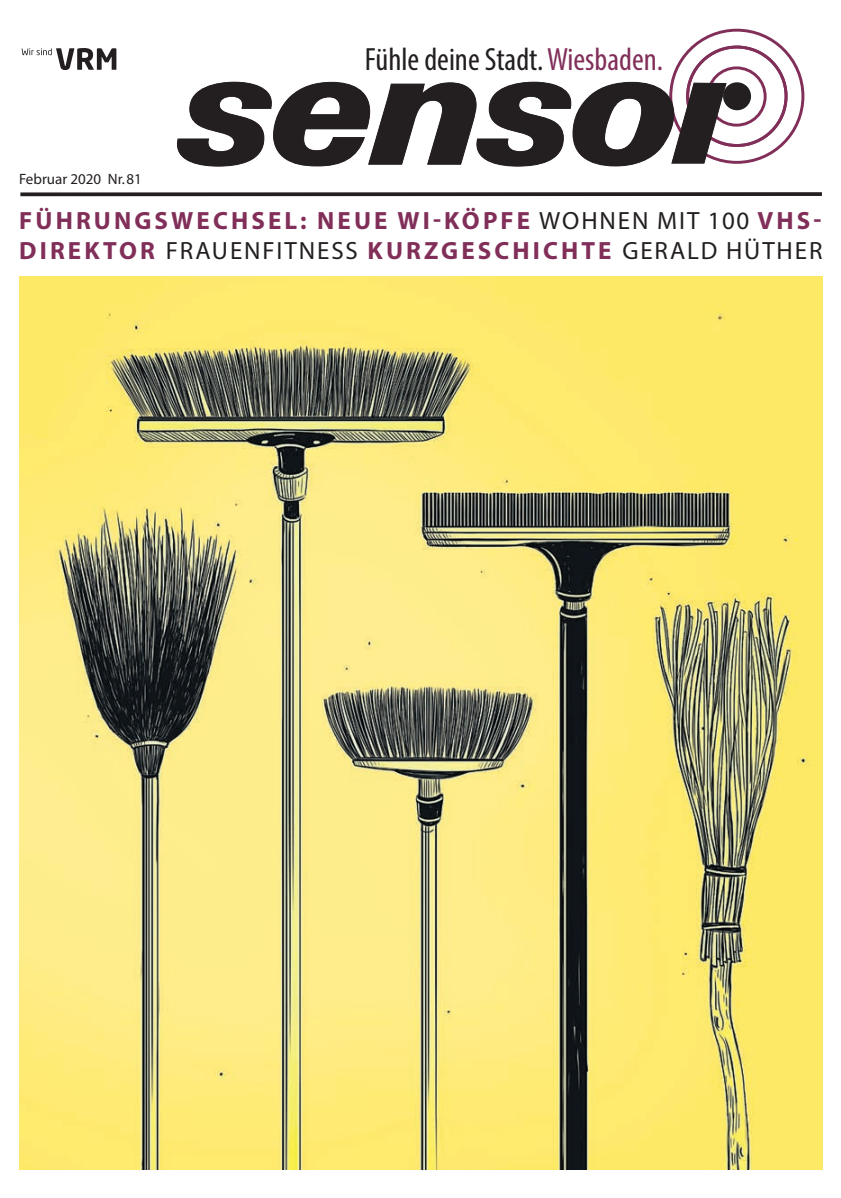
<style>
.page{position:relative;width:841px;height:1198px;background:#fff}
.page>*{position:absolute;margin:0;border:0;box-sizing:border-box;transform-origin:0 0}
.t1{font:condensed 32.25px "Myriad Pro";color:#231f20}
.t2{font:25px "Myriad Pro";letter-spacing:.075em;color:#231f20}
.t3{font:700 25px "Myriad Pro";letter-spacing:.125em;color:#812f59}
.t4{font:15px "Myriad Pro";color:#231f20}
.s1{color:#812f59}
.s2{font-weight:400;color:#231f20}
.s3{font-weight:700;color:#812f59}
</style>
<div class="page">
<svg style="left:20px;top:192px;width:802px;height:4px;background:#353132"></svg>
<div style="left:686px;top:46px;width:101px;height:101px;border:3px solid #812f59;border-radius:50%"></div>
<div style="left:669px;top:29px;width:135px;height:135px;border:3px solid #812f59;border-radius:50%"></div>
<div style="left:706px;top:66px;width:60px;height:61px;border:3px solid #812f59;border-radius:50%"></div>
<svg style="left:674px;top:83px;width:52px;height:80px"></svg>
<svg style="left:177px;top:82px;width:497px;height:84px"></svg>
<div style="left:724px;top:84px;width:26px;height:25px;background:#231f20;border-radius:50%"></div>
<div style="left:723px;top:82px;width:28px;height:28px;border:2px solid #231f20;border-radius:50%"></div>
<svg style="left:22px;top:48px;width:94px;height:22px"></svg>
<img style="left:19px;top:276px;width:803px;height:893px">
<p class="t1" style="left:365px;top:39px;width:300px">Fühle deine Stadt. <span class="s1">Wiesbaden.</span></p>
<p class="t4" style="left:19px;top:170px;width:124px">Februar 2020 Nr.81</p>
<p class="t3" style="left:19px;top:204px;width:804px">FÜHRUNGSWECHSEL: NEUE WI-KÖPFE <span class="s2">WOHNEN MIT 100</span> VHS-</p>
<p class="t2" style="left:19px;top:235px;width:805px"><span class="s3">DIREKTOR</span> FRAUENFITNESS <span class="s3">KURZGESCHICHTE</span> GERALD HÜTHER</p>
</div>
